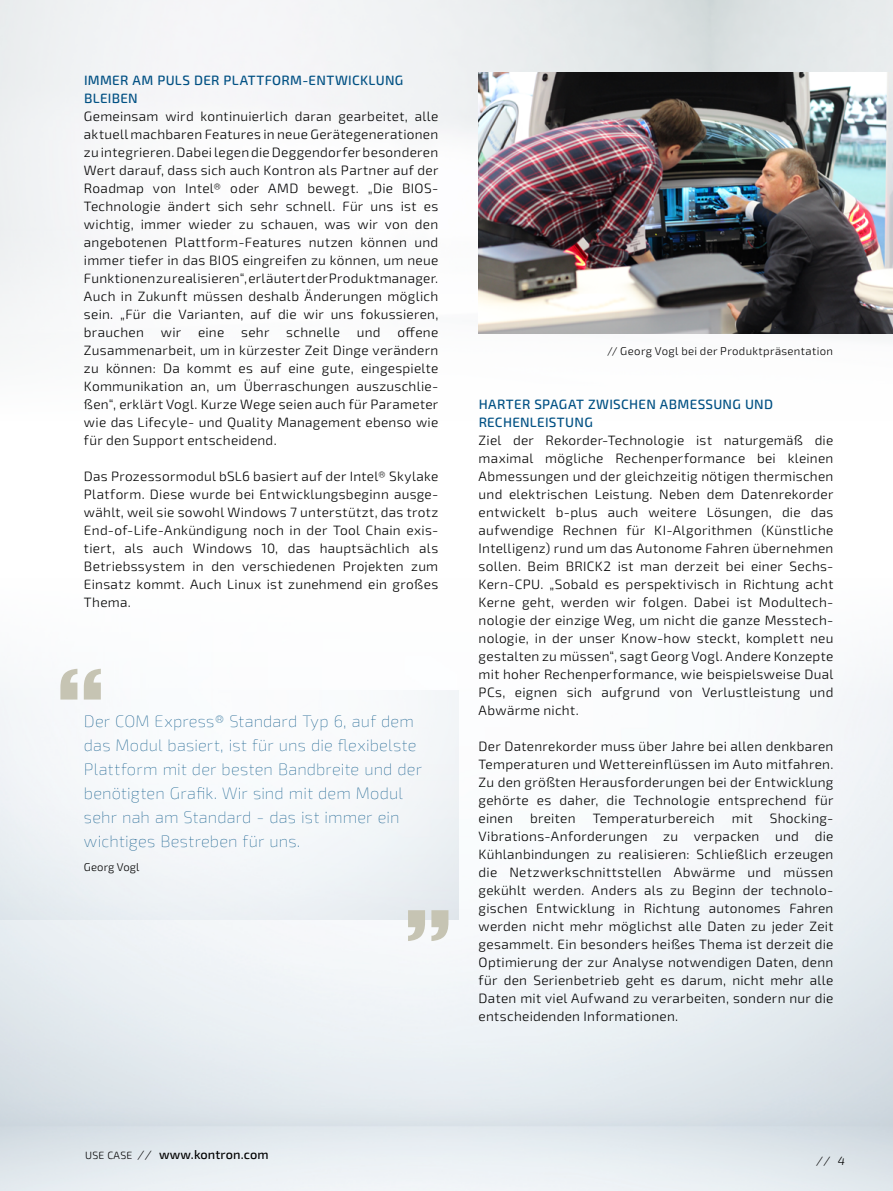
<style>
.page{position:relative;width:893px;height:1191px;background:#fff}
.page>*{position:absolute;margin:0;border:0;box-sizing:border-box;transform-origin:0 0}
.t1{font:100 16.5px/24px "Sn T";letter-spacing:.01em;color:#005083}
.t2{font:300 13.5px/18px "Sn T";letter-spacing:.02em;color:#000}
.t3{font:500 13.5px/18px "Sn T";letter-spacing:.02em;color:#005083}
.t4{font:500 12.75px "Sn T";letter-spacing:.01em;color:#000}
.t5{font:italic 300 12px "Sn T";color:#000}
.t6{font:300 11.25px "Sn T";letter-spacing:.03em;color:#000}
.t7{font:300 11.25px "Sn T";letter-spacing:.01em;color:#000}
.s1{font-weight:300;font-size:10.5px}
.s2{font-weight:300;font-style:italic;font-size:12px}
</style>
<div class="page">
<img style="left:0;top:0;width:893px;height:339px">
<img style="left:479px;top:73px;width:414px;height:261px">
<svg style="left:60px;top:667px;width:41px;height:32px"></svg>
<svg style="left:408px;top:910px;width:40px;height:32px"></svg>
<p class="t3" style="left:84px;top:71px;width:321px">IMMER AM PULS DER PLATTFORM-ENTWICKLUNG<br>BLEIBEN</p>
<p class="t2" style="left:84px;top:107px;width:356px">Gemeinsam wird kontinuierlich daran gearbeitet, alle aktuell machbaren Features in neue Gerätegenerationen zu integrieren. Dabei legen die Deggendorfer besonderen Wert darauf, dass sich auch Kontron als Partner auf der Roadmap von Intel® oder AMD bewegt. „Die BIOS-Technologie ändert sich sehr schnell. Für uns ist es wichtig, immer wieder zu schauen, was wir von den angebotenen Plattform-Features nutzen können und immer tiefer in das BIOS eingreifen zu können, um neue Funktionen zu realisieren“, erläutert der Produktmanager.<br>Auch in Zukunft müssen deshalb Änderungen möglich sein. „Für die Varianten, auf die wir uns fokussieren, brauchen wir eine sehr schnelle und offene Zusammenarbeit, um in kürzester Zeit Dinge verändern zu können: Da kommt es auf eine gute, eingespielte Kommunikation an, um Überraschungen auszuschlie&shy;ßen“, erklärt Vogl. Kurze Wege seien auch für Parameter wie das Lifecyle- und Quality Management ebenso wie für den Support entscheidend.</p>
<p class="t2" style="left:84px;top:467px;width:356px;text-align:justify">Das Prozessormodul bSL6 basiert auf der Intel® Skylake Platform. Diese wurde bei Entwicklungsbeginn ausge&shy;wählt, weil sie sowohl Windows 7 unterstützt, das trotz End-of- Life-Ankündigung noch in der Tool Chain exis&shy;tiert, als auch Windows 10, das hauptsächlich als Betriebssystem in den verschiedenen Projekten zum Einsatz kommt. Auch Linux ist zunehmend ein großes Thema.</p>
<p class="t1" style="left:84px;top:709px;width:340px">Der COM Express® Standard Typ 6, auf dem das Modul basiert, ist für uns die flexibelste Plattform mit der besten Bandbreite und der benötigten Grafik. Wir sind mit dem Modul sehr nah am Standard - das ist immer ein wichtiges Bestreben für uns.</p>
<p class="t7" style="left:84px;top:860px;width:57px">Georg Vogl</p>
<p class="t6" style="left:607px;top:344px;width:227px">// Georg Vogl bei der Produktpräsentation</p>
<p class="t3" style="left:479px;top:395px;width:296px">HARTER SPAGAT ZWISCHEN ABMESSUNG UND<br>RECHENLEISTUNG</p>
<p class="t2" style="left:479px;top:431px;width:356px">Ziel der Rekorder-Technologie ist naturgemäß die maximal mögliche Rechenperformance bei kleinen Abmessungen und der gleichzeitig nötigen thermischen und elektrischen Leistung. Neben dem Datenrekorder entwickelt b-plus auch weitere Lösungen, die das aufwendige Rechnen für KI-Algorithmen (Künstliche Intelligenz) rund um das Autonome Fahren übernehmen sollen. Beim BRICK2 ist man derzeit bei einer Sechs-Kern-CPU. „Sobald es perspektivisch in Richtung acht Kerne geht, werden wir folgen. Dabei ist Modultech&shy;nologie der einzige Weg, um nicht die ganze Messtech&shy;nologie, in der unser Know-how steckt, komplett neu gestalten zu müssen“, sagt Georg Vogl. Andere Konzepte mit hoher Rechenperformance, wie beispielsweise Dual PCs, eignen sich aufgrund von Verlustleistung und Abwärme nicht.</p>
<p class="t2" style="left:479px;top:737px;width:356px;text-align:justify">Der Datenrekorder muss über Jahre bei allen denkbaren Temperaturen und Wettereinflüssen im Auto mitfahren.<br>Zu den größten Herausforderungen bei der Entwicklung gehörte es daher, die Technologie entsprechend für einen</p>
<p class="t2" style="left:479px;top:809px;width:356px;text-indent:291px">Shocking-Vibrations-Anforderungen zu verpacken und die Kühlanbindungen zu realisieren: Schließlich erzeugen die Netzwerkschnittstellen Abwärme und müssen gekühlt werden. Anders als zu Beginn der technolo&shy;gischen Entwicklung in Richtung autonomes Fahren werden nicht mehr möglichst alle Daten zu jeder Zeit gesammelt. Ein besonders heißes Thema ist derzeit die Optimierung der zur Analyse notwendigen Daten, denn für den Serienbetrieb geht es darum, nicht mehr alle Daten mit viel Aufwand zu verarbeiten, sondern nur die entscheidenden Informationen.</p>
<p class="t2" style="left:530px;top:809px;width:47px">breiten</p>
<p class="t2" style="left:593px;top:809px;width:124px">Temperaturbereich</p>
<p class="t2" style="left:732px;top:809px;width:22px">mit</p>
<p class="t4" style="left:85px;top:1147px;width:185px"><span class="s1">USE CASE</span> <span class="s2">//</span> www.kontron.com</p>
<p class="t5" style="left:816px;top:1153px;width:30px">// 4</p>
</div>
